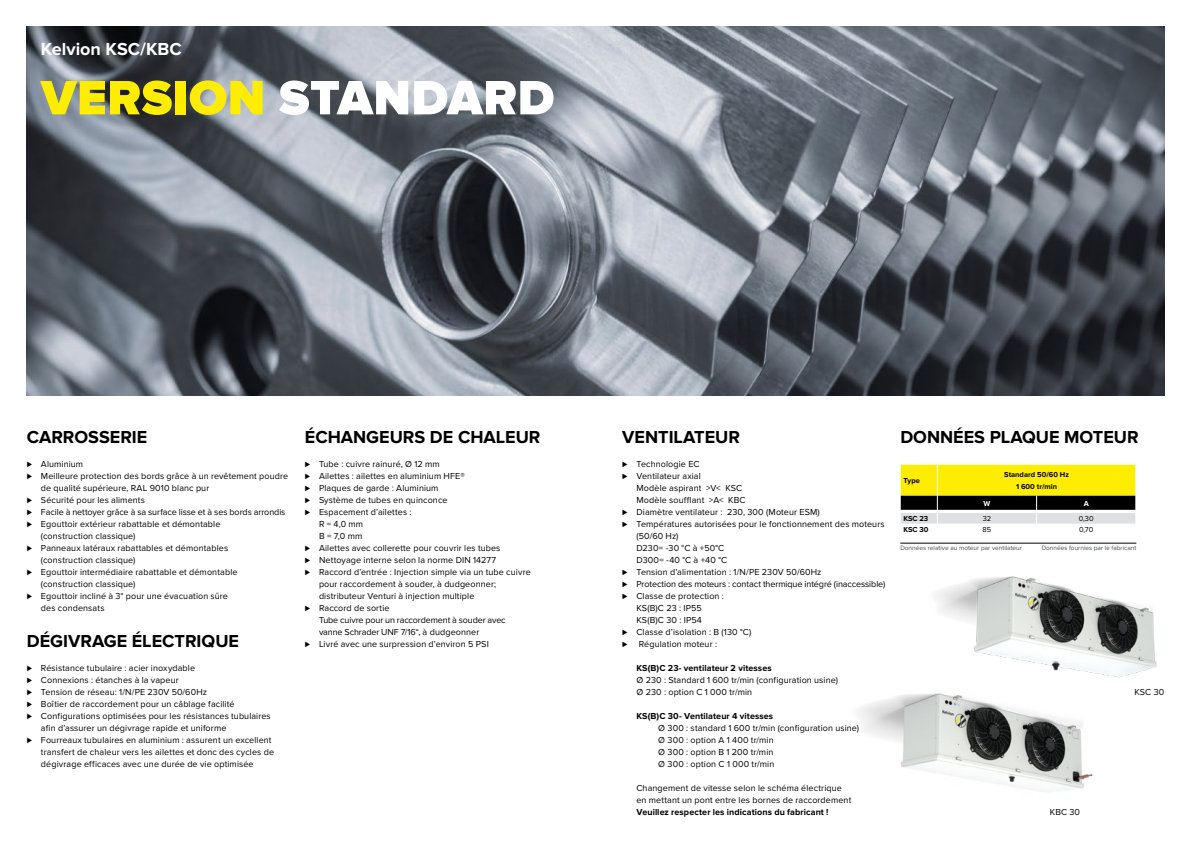
<style>
.page{position:relative;width:1191px;height:842px;background:#fff}
.page>*{position:absolute;margin:0;border:0;box-sizing:border-box;transform-origin:0 0}
.t1{font:900 50px "Proxima Nova";letter-spacing:.01em;color:#fff}
.t2{font:700 18px "Proxima Nova";color:#000}
.t3{font:700 18px "Proxima Nova";color:#fff}
.t4{font:9px/12px "Proxima Nova";letter-spacing:.01em;color:#000}
.t5{font:9px "Proxima Nova";letter-spacing:-.01em;color:#000}
.t6{font:700 9px "Proxima Nova";letter-spacing:.01em;color:#000}
.t7{font:9px "Proxima Nova";letter-spacing:-.015em;color:#000}
.t8{font:700 7.5px/12px "Proxima Nova";color:#000;text-align:center}
.t9{font:7.5px "Proxima Nova";color:#000}
.t10{font:700 7.5px "Proxima Nova";color:#fff}
.t11{font:6.5px "Proxima Nova";color:#4b5256}
.s1{color:#ffed00}
</style>
<div class="page">
<img style="left:27px;top:27px;width:1137px;height:368px">
<img style="left:886px;top:542px;width:271px;height:248px">
<hr style="left:900px;top:543px;width:236px;height:1px;background:#000">
<svg style="left:900px;top:464px;width:236px;height:60px;background:#b9b030"></svg>
<div style="left:897px;top:510px;width:242px;height:28px;border:3px solid #fff"></div>
<h2 class="t3" style="left:41px;top:39px;width:142px">Kelvion KSC/KBC</h2>
<h1 class="t1" style="left:41px;top:69px;width:515px"><span class="s1">VERSION</span> STANDARD</h1>
<h2 class="t2" style="left:27px;top:427px;width:122px">CARROSSERIE</h2>
<h2 class="t2" style="left:305px;top:427px;width:237px">ÉCHANGEURS DE CHALEUR</h2>
<h2 class="t2" style="left:622px;top:427px;width:119px">VENTILATEUR</h2>
<h2 class="t2" style="left:900px;top:427px;width:240px">DONNÉES PLAQUE MOTEUR</h2>
<p class="t4" style="left:27px;top:458px;width:58px">⊲ Aluminium</p>
<p class="t4" style="left:27px;top:470px;width:263px">⊲ Meilleure protection des bords grâce à un revêtement poudre</p>
<p class="t4" style="left:41px;top:482px;width:170px">de qualité supérieure, RAL 9010 blanc pur</p>
<p class="t4" style="left:27px;top:494px;width:120px">⊲ Sécurité pour les aliments</p>
<p class="t5" style="left:27px;top:507px;width:260px">⊲ Facile à nettoyer grâce à sa surface lisse et à ses bords arrondis</p>
<p class="t4" style="left:27px;top:518px;width:195px">⊲ Egouttoir extérieur rabattable et démontable</p>
<p class="t4" style="left:41px;top:530px;width:96px">(construction classique)</p>
<p class="t4" style="left:27px;top:542px;width:203px">⊲ Panneaux latéraux rabattables et démontables</p>
<p class="t4" style="left:41px;top:554px;width:96px">(construction classique)</p>
<p class="t4" style="left:27px;top:566px;width:212px">⊲ Egouttoir intermédiaire rabattable et démontable</p>
<p class="t4" style="left:41px;top:578px;width:96px">(construction classique)</p>
<p class="t4" style="left:27px;top:590px;width:203px">⊲ Egouttoir incliné à 3° pour une évacuation sûre</p>
<p class="t4" style="left:41px;top:602px;width:65px">des condensats</p>
<h2 class="t2" style="left:27px;top:631px;width:214px">DÉGIVRAGE ÉLECTRIQUE</h2>
<p class="t4" style="left:27px;top:662px;width:170px">⊲ Résistance tubulaire : acier inoxydable</p>
<p class="t4" style="left:27px;top:674px;width:153px">⊲ Connexions : étanches à la vapeur</p>
<p class="t4" style="left:27px;top:686px;width:182px">⊲ Tension de réseau: 1/N/PE 230V 50/60Hz</p>
<p class="t4" style="left:27px;top:698px;width:209px">⊲ Boîtier de raccordement pour un câblage facilité</p>
<p class="t4" style="left:27px;top:710px;width:245px">⊲ Configurations optimisées pour les résistances tubulaires</p>
<p class="t4" style="left:41px;top:722px;width:187px">afin d’assurer un dégivrage rapide et uniforme</p>
<p class="t4" style="left:27px;top:734px;width:246px">⊲ Fourreaux tubulaires en aluminium : assurent un excellent</p>
<p class="t4" style="left:41px;top:746px;width:235px">transfert de chaleur vers les ailettes et donc des cycles de</p>
<p class="t4" style="left:41px;top:758px;width:214px">dégivrage efficaces avec une durée de vie optimisée</p>
<p class="t4" style="left:305px;top:458px;width:136px">⊲ Tube : cuivre rainuré, Ø 12 mm</p>
<p class="t4" style="left:305px;top:470px;width:162px">⊲ Ailettes : ailettes en aluminium HFE®</p>
<p class="t4" style="left:305px;top:482px;width:135px">⊲ Plaques de garde : Aluminium</p>
<p class="t4" style="left:305px;top:494px;width:144px">⊲ Système de tubes en quinconce</p>
<p class="t4" style="left:305px;top:506px;width:108px">⊲ Espacement d’ailettes :</p>
<p class="t4" style="left:319px;top:518px;width:46px">R = 4,0 mm</p>
<p class="t4" style="left:319px;top:530px;width:45px">B = 7,0 mm</p>
<p class="t4" style="left:305px;top:542px;width:197px">⊲ Ailettes avec collerette pour couvrir les tubes</p>
<p class="t4" style="left:305px;top:554px;width:193px">⊲ Nettoyage interne selon la norme DIN 14277</p>
<p class="t4" style="left:305px;top:566px;width:227px">⊲ Raccord d’entrée : Injection simple via un tube cuivre</p>
<p class="t4" style="left:319px;top:578px;width:179px">pour raccordement à souder, à dudgeonner;</p>
<p class="t4" style="left:319px;top:590px;width:157px">distributeur Venturi à injection multiple</p>
<p class="t4" style="left:305px;top:602px;width:86px">⊲ Raccord de sortie</p>
<p class="t7" style="left:319px;top:615px;width:188px">Tube cuivre pour un raccordement à souder avec</p>
<p class="t4" style="left:319px;top:626px;width:162px">vanne Schrader UNF 7/16“, à dudgeonner</p>
<p class="t4" style="left:305px;top:638px;width:185px">⊲ Livré avec une surpression d’environ 5 PSI</p>
<p class="t4" style="left:622px;top:458px;width:79px">⊲ Technologie EC</p>
<p class="t4" style="left:622px;top:470px;width:80px">⊲ Ventilateur axial</p>
<p class="t4" style="left:636px;top:482px;width:107px">Modèle aspirant &gt;V&lt; KSC</p>
<p class="t4" style="left:636px;top:494px;width:111px">Modèle soufflant &gt;A&lt; KBC</p>
<p class="t4" style="left:622px;top:506px;width:199px">⊲ Diamètre ventilateur : 230, 300 (Moteur ESM)</p>
<p class="t4" style="left:622px;top:518px;width:264px">⊲ Températures autorisées pour le fonctionnement des moteurs</p>
<p class="t4" style="left:636px;top:530px;width:44px">(50/60 Hz)</p>
<p class="t4" style="left:636px;top:542px;width:89px">D230= -30 °C à +50°C</p>
<p class="t4" style="left:636px;top:554px;width:92px">D300= -40 °C à +40 °C</p>
<p class="t4" style="left:622px;top:566px;width:201px">⊲ Tension d’alimentation : 1/N/PE 230V 50/60Hz</p>
<p class="t5" style="left:622px;top:579px;width:264px">⊲ Protection des moteurs : contact thermique intégré (inaccessible)</p>
<p class="t4" style="left:622px;top:590px;width:103px">⊲ Classe de protection :</p>
<p class="t4" style="left:636px;top:602px;width:67px">KS(B)C 23 : IP55</p>
<p class="t4" style="left:636px;top:614px;width:67px">KS(B)C 30 : IP54</p>
<p class="t4" style="left:622px;top:626px;width:130px">⊲ Classe d’isolation : B (130 °C)</p>
<p class="t4" style="left:622px;top:638px;width:96px">⊲ Régulation moteur :</p>
<p class="t6" style="left:636px;top:663px;width:137px">KS(B)C 23- ventilateur 2 vitesses</p>
<p class="t4" style="left:636px;top:674px;width:203px">Ø 230 : Standard 1 600 tr/min (configuration usine)<br>Ø 230 : option C 1 000 tr/min</p>
<p class="t6" style="left:636px;top:711px;width:138px">KS(B)C 30- Ventilateur 4 vitesses</p>
<p class="t4" style="left:658px;top:722px;width:202px">Ø 300 : standard 1 600 tr/min (configuration usine)<br>Ø 300 : option A 1 400 tr/min<br>Ø 300 : option B 1 200 tr/min<br>Ø 300 : option C 1 000 tr/min</p>
<p class="t4" style="left:636px;top:782px;width:216px">Changement de vitesse selon le schéma électrique en mettant un pont entre les bornes de raccordement</p>
<p class="t6" style="left:636px;top:807px;width:194px">Veuillez respecter les indications du fabricant !</p>
<p class="t8" style="left:903px;top:475px;width:18px">Type</p>
<p class="t8" style="left:1004px;top:469px;width:66px">Standard 50/60 Hz<br>1 600 tr/min</p>
<p class="t10" style="left:983px;top:499px;width:8px">W</p>
<p class="t10" style="left:1083px;top:499px;width:7px">A</p>
<p class="t11" style="left:900px;top:544px;width:123px">Données relative au moteur par ventilateur</p>
<p class="t11" style="left:1041px;top:544px;width:96px">Données fournies par le fabricant</p>
<p class="t8" style="left:903px;top:513px;width:26px">KSC 23</p>
<p class="t9" style="left:982px;top:514px;width:10px">32</p>
<p class="t9" style="left:1078px;top:514px;width:16px">0,30</p>
<p class="t8" style="left:903px;top:524px;width:27px">KSC 30</p>
<p class="t9" style="left:982px;top:525px;width:10px">85</p>
<p class="t9" style="left:1079px;top:525px;width:16px">0,70</p>
<p class="t4" style="left:1050px;top:806px;width:31px">KBC 30</p>
<p class="t4" style="left:1134px;top:686px;width:31px">KSC 30</p>
</div>
